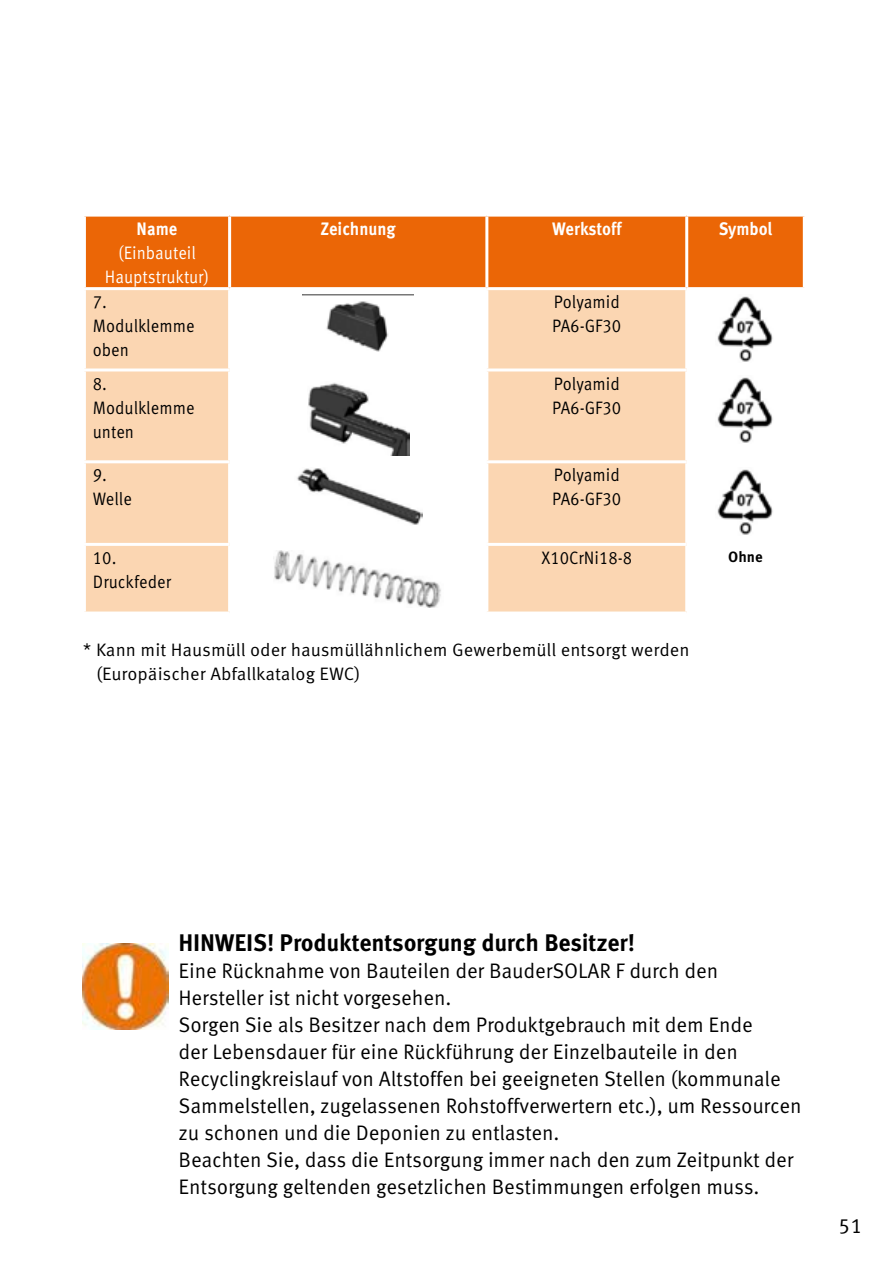
<style>
.page{position:relative;width:893px;height:1268px;background:#fff}
.page>*{position:absolute;margin:0;border:0;box-sizing:border-box;transform-origin:0 0}
.t1{font:700 24px "Meta Correspondence Pro";letter-spacing:-.01em;color:#000}
.t2{font:21px/27px "Meta Correspondence Pro";letter-spacing:-.01em;color:#000}
.t3{font:18px/24px "Meta Correspondence Pro";color:#000;scale:.9 1}
.t4{font:18px/24px "Meta Correspondence Pro";color:#000}
.t5{font:700 18px "Meta Correspondence Pro";color:#fff;scale:.9 1}
.t6{font:18px/24px "Meta Correspondence Pro";color:#fff;text-align:center;scale:.9 1}
.t7{font:700 15px "Meta Correspondence Pro";color:#000}
</style>
<div class="page">
<div style="left:86px;top:216px;width:717px;height:71px;background:#eb6606"></div>
<svg style="left:86px;top:290px;width:599px;height:321px;fill:#fbd6b2"></svg>
<hr style="left:228px;top:216px;width:3px;height:71px;background:#fff">
<hr style="left:485px;top:216px;width:3px;height:71px;background:#fff">
<hr style="left:685px;top:216px;width:3px;height:71px;background:#fff">
<hr style="left:228px;top:290px;width:3px;height:78px;background:#fff">
<hr style="left:485px;top:290px;width:3px;height:78px;background:#fff">
<hr style="left:83px;top:368px;width:147px;height:3px;background:#fff">
<hr style="left:230px;top:368px;width:257px;height:3px;background:#fff">
<hr style="left:228px;top:371px;width:3px;height:89px;background:#fff">
<hr style="left:487px;top:368px;width:200px;height:3px;background:#fff">
<hr style="left:485px;top:371px;width:3px;height:89px;background:#fff">
<hr style="left:83px;top:460px;width:147px;height:3px;background:#fff">
<hr style="left:230px;top:460px;width:257px;height:3px;background:#fff">
<hr style="left:228px;top:463px;width:3px;height:79px;background:#fff">
<hr style="left:487px;top:460px;width:200px;height:3px;background:#fff">
<hr style="left:485px;top:463px;width:3px;height:79px;background:#fff">
<hr style="left:83px;top:542px;width:147px;height:3px;background:#fff">
<hr style="left:230px;top:542px;width:257px;height:3px;background:#fff">
<hr style="left:228px;top:545px;width:3px;height:66px;background:#fff">
<hr style="left:487px;top:542px;width:200px;height:3px;background:#fff">
<hr style="left:485px;top:545px;width:3px;height:66px;background:#fff">
<img style="left:303px;top:294px;width:111px;height:57px">
<img style="left:717px;top:296px;width:56px;height:66px">
<img style="left:307px;top:381px;width:102px;height:75px">
<img style="left:717px;top:377px;width:56px;height:66px">
<img style="left:294px;top:467px;width:128px;height:58px">
<img style="left:717px;top:469px;width:56px;height:66px">
<img style="left:273px;top:550px;width:170px;height:57px">
<img style="left:83px;top:943px;width:85px;height:86px">
<p class="t5" style="left:137px;top:214px;width:47px">Name</p>
<p class="t6" style="left:105px;top:239px;width:117px">(Einbauteil<br>Hauptstruktur)</p>
<p class="t5" style="left:321px;top:214px;width:85px">Zeichnung</p>
<p class="t5" style="left:552px;top:214px;width:79px">Werkstoff</p>
<p class="t5" style="left:719px;top:214px;width:61px">Symbol</p>
<p class="t3" style="left:93px;top:289px;width:115px">7.<br>Modulklemme oben</p>
<p class="t3" style="left:552px;top:289px;width:78px">Polyamid<br>PA6-GF30</p>
<p class="t3" style="left:93px;top:370px;width:115px">8.<br>Modulklemme unten</p>
<p class="t3" style="left:552px;top:370px;width:78px">Polyamid<br>PA6-GF30</p>
<p class="t3" style="left:93px;top:462px;width:45px">9.<br>Welle</p>
<p class="t3" style="left:552px;top:462px;width:78px">Polyamid<br>PA6-GF30</p>
<p class="t3" style="left:93px;top:544px;width:88px">10.<br>Druckfeder</p>
<p class="t3" style="left:541px;top:544px;width:102px">X10CrNi18-8</p>
<p class="t7" style="left:728px;top:544px;width:36px">Ohne</p>
<p class="t4" style="left:96px;top:636px;width:595px;text-indent:-13px">* Kann mit Hausmüll oder hausmüllähnlichem Gewerbemüll entsorgt werden (Europäischer Abfallkatalog EWC)</p>
<p class="t1" style="left:179px;top:923px;width:458px">HINWEIS! Produktentsorgung durch Besitzer!</p>
<p class="t2" style="left:179px;top:955px;width:624px">Eine Rücknahme von Bauteilen der BauderSOLAR F durch den Hersteller ist nicht vorgesehen.<br>Sorgen Sie als Besitzer nach dem Produktgebrauch mit dem Ende<br>der Lebensdauer für eine Rückführung der Einzelbauteile in den Recyclingkreislauf von Altstoffen bei geeigneten Stellen (kommunale Sammelstellen, zugelassenen Rohstoffverwertern etc.), um Ressourcen zu schonen und die Deponien zu entlasten.<br>Beachten Sie, dass die Entsorgung immer nach den zum Zeitpunkt der Entsorgung geltenden gesetzlichen Bestimmungen erfolgen muss.</p>
<p class="t2" style="left:838px;top:1210px;width:26px">51</p>
</div>
